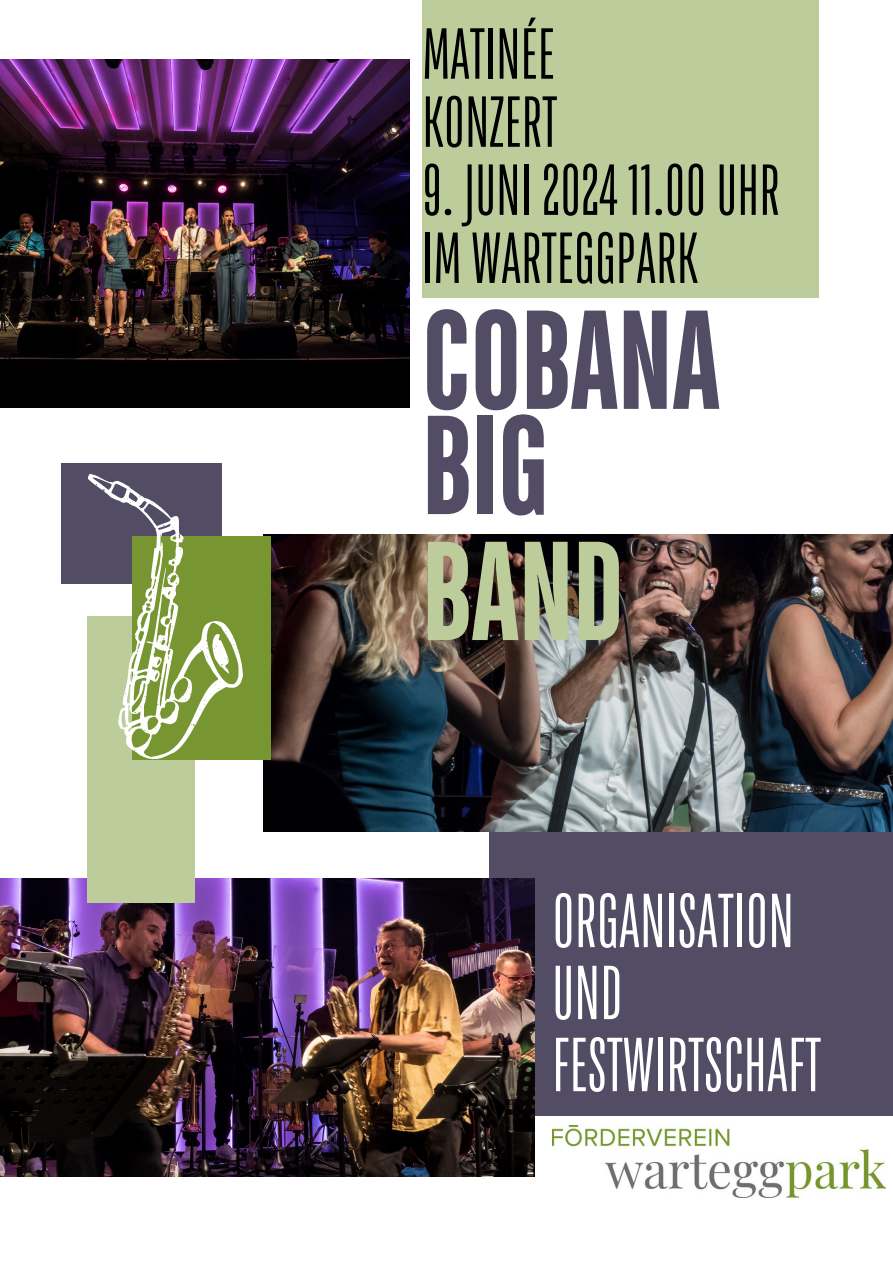
<style>
.page{position:relative;width:893px;height:1263px;background:#fff}
.page>*{position:absolute;margin:0;border:0;box-sizing:border-box;transform-origin:0 0}
.t1{font:700 140.4px/105.1px "TT Bluescreens";color:#524d65}
.t2{font:700 140.4px "TT Bluescreens";color:#bdcc9b}
.t3{font:76.28px/72px "TT Bluescreens";color:#fff}
.t4{font:72px "TT Bluescreens";color:#000}
</style>
<div class="page">
<div style="left:489px;top:774px;width:404px;height:341px;background:#524d65"></div>
<img style="left:0;top:60px;width:409px;height:347px">
<img style="left:263px;top:534px;width:630px;height:298px">
<img style="left:0;top:879px;width:534px;height:297px">
<div style="left:61px;top:463px;width:160px;height:121px;background:#524d65"></div>
<div style="left:88px;top:616px;width:107px;height:287px;background:#bdcc9b"></div>
<div style="left:132px;top:536px;width:138px;height:223px;background:#779530"></div>
<svg style="left:87px;top:472px;width:158px;height:292px"></svg>
<svg style="left:212px;top:627px;width:19px;height:47px"></svg>
<img style="left:552px;top:1125px;width:334px;height:72px">
<div style="left:422px;top:0;width:397px;height:298px;background:#bdcc9b"></div>
<p class="t4" style="left:422px;top:20px;width:134px">MATINÉE</p>
<h1 class="t4" style="left:422px;top:88px;width:136px">KONZERT</h1>
<p class="t4" style="left:422px;top:156px;width:359px">9. JUNI 2024 11.00UHR</p>
<h1 class="t4" style="left:422px;top:224px;width:277px">IM WARTEGGPARK</h1>
<p class="t1" style="left:422px;top:314px;width:299px">COBANA<br>BIG</p>
<p class="t2" style="left:422px;top:525px;width:202px">BAND</p>
<p class="t3" style="left:552px;top:888px;width:270px">ORGANISATION<br>UND<br>FESTWIRTSCHAFT</p>
</div>
